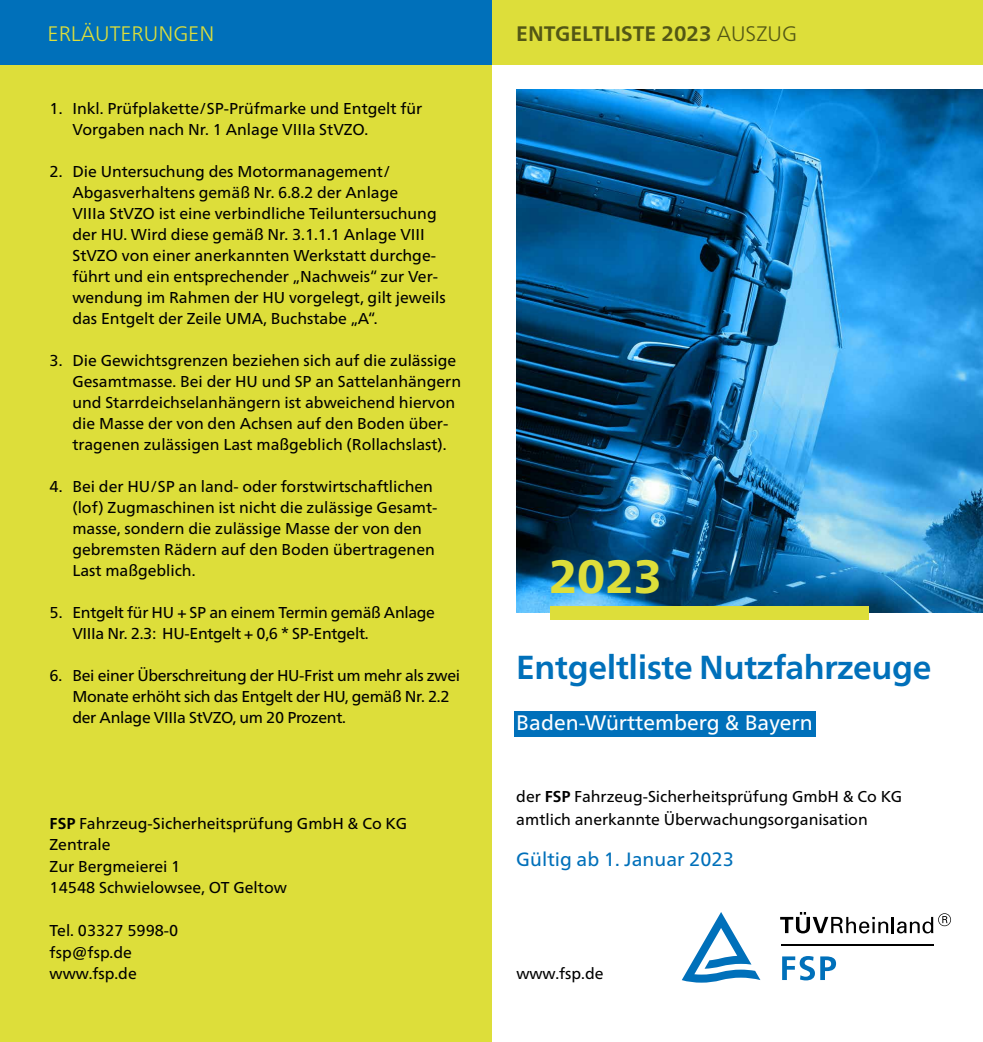
<style>
.page{position:relative;width:983px;height:1042px;background:#fff}
.page>*{position:absolute;margin:0;border:0;box-sizing:border-box;transform-origin:0 0}
.t1{font:800 46.73px "Frutiger Neue LT Pro";color:#ddde3a}
.t2{font:700 33.25px "Frutiger Neue LT Pro";letter-spacing:-.01em;color:#0070ba}
.t3{font:21px "Frutiger Neue LT Pro";color:#fff}
.t4{font:700 21px "Frutiger Neue LT Pro";color:#535715}
.t5{font:300 21px "Frutiger Neue LT Pro";color:#ddde3a}
.t6{font:19.25px "Frutiger Neue LT Pro";color:#0070ba}
.t7{font:15.75px/21px "Frutiger Neue LT Pro";color:#000}
.t8{font:15.75px/21px "Frutiger Neue LT Pro";letter-spacing:-.02em;color:#000}
.s1{font-weight:700}
.s2{font-weight:300}
</style>
<div class="page">
<img style="left:516px;top:89px;width:466px;height:524px">
<div style="left:0;top:0;width:982px;height:64px;background:#ddde3a"></div>
<div style="left:0;top:0;width:491px;height:1042px;background:#ddde3a"></div>
<div style="left:0;top:0;width:491px;height:64px;background:#0070ba"></div>
<div style="left:550px;top:606px;width:318px;height:14px;background:#ddde3a"></div>
<svg style="left:682px;top:912px;width:78px;height:70px"></svg>
<hr style="left:781px;top:944px;width:152px;height:1px;background:#000">
<svg style="left:780px;top:912px;width:170px;height:21px"></svg>
<svg style="left:782px;top:956px;width:32px;height:24px"></svg>
<svg style="left:820px;top:956px;width:15px;height:24px"></svg>
<div style="left:513px;top:711px;width:302px;height:26px;background:#0070ba"></div>
<h3 class="t5" style="left:48px;top:21px;width:168px">ERLÄUTERUNGEN</h3>
<p class="t7" style="left:72px;top:97px;width:351px;text-indent:-23px">1. Inkl. Prüfplakette/SP-Prüfmarke und Entgelt für<br>Vorgaben nach Nr. 1 Anlage VIIIa StVZO.</p>
<p class="t7" style="left:72px;top:160px;width:375px;text-indent:-23px">2. Die Untersuchung des Motormanagement/ Abgasverhaltens gemäß Nr. 6.8.2 der Anlage<br>VIIIa StVZO ist eine verbindliche Teiluntersuchung der HU. Wird diese gemäß Nr. 3.1.1.1 Anlage VIII StVZO von einer anerkannten Werkstatt durchge&shy;führt und ein entsprechender „Nachweis“ zur Ver&shy;wendung im Rahmen der HU vorgelegt, gilt jeweils das Entgelt der Zeile UMA, Buchstabe „A“.</p>
<p class="t7" style="left:72px;top:349px;width:390px;text-indent:-23px">3. Die Gewichtsgrenzen beziehen sich auf die zulässige Gesamtmasse. Bei der HU und SP an Sattelanhängern und Starrdeichselanhängern ist abweichend hiervon die Masse der von den Achsen auf den Boden über&shy;tragenen zulässigen Last maßgeblich (Rollachslast).</p>
<p class="t7" style="left:72px;top:475px;width:366px;text-indent:-23px">4. Bei der HU/SP an land- oder forstwirtschaftlichen (lof) Zugmaschinen ist nicht die zulässige Gesamt&shy;masse, sondern die zulässige Masse der von den gebremsten Rädern auf den Boden übertragenen Last maßgeblich.</p>
<p class="t8" style="left:72px;top:601px;width:364px;text-indent:-23px">5. Entgelt für HU + SP an einem Termin gemäß Anlage<br>VIIIa Nr. 2.3: HU-Entgelt + 0,6 * SP-Entgelt.</p>
<p class="t8" style="left:72px;top:664px;width:389px;text-indent:-23px">6. Bei einer Überschreitung der HU-Frist um mehr als zwei<br>Monate erhöht sich das Entgelt der HU, gemäß Nr. 2.2 der Anlage VIIIa StVZO, um 20 Prozent.</p>
<p class="t7" style="left:50px;top:812px;width:359px"><span class="s1">FSP</span> Fahrzeug-Sicherheitsprüfung GmbH &amp; Co KG<br>Zentrale<br>Zur Bergmeierei 1<br>14548 Schwielowsee, OT Geltow</p>
<p class="t7" style="left:50px;top:919px;width:130px">Tel. 03327 5998-0 fsp@fsp.de www.fsp.de</p>
<h3 class="t4" style="left:516px;top:21px;width:282px">ENTGELTLISTE 2023 <span class="s2">AUSZUG</span></h3>
<h1 class="t1" style="left:549px;top:548px;width:114px">2023</h1>
<h2 class="t2" style="left:516px;top:648px;width:416px">Entgeltliste Nutzfahrzeuge</h2>
<h3 class="t3" style="left:516px;top:710px;width:298px">Baden-Württemberg &amp; Bayern</h3>
<p class="t7" style="left:516px;top:785px;width:387px;line-height:22.8px">der <span class="s1">FSP</span> Fahrzeug-Sicherheitsprüfung GmbH &amp; Co KG amtlich anerkannte Überwachungsorganisation</p>
<p class="t6" style="left:516px;top:847px;width:219px">Gültig ab 1. Januar 2023</p>
<p class="t7" style="left:516px;top:962px;width:89px">www.fsp.de</p>
</div>
